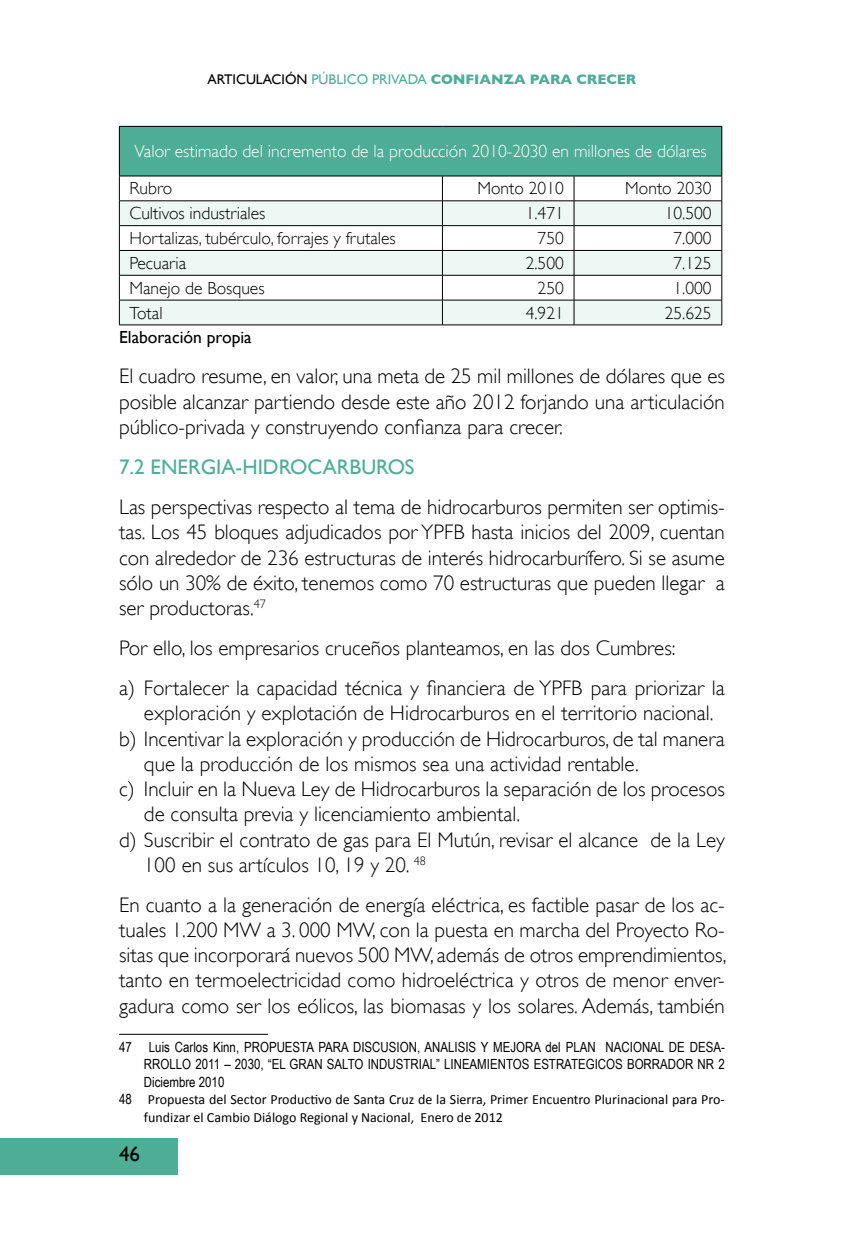
<style>
.page{position:relative;width:844px;height:1241px;background:#fff}
.page>*{position:absolute;margin:0;border:0;box-sizing:border-box;transform-origin:0 0}
.t1{font:300 21px/25.2px "Gill Sans";color:#000;text-align:justify}
.t2{font:21px "Gill Sans";color:#4ead95}
.t3{font:21px "Gill Sans";color:#000}
.t4{font:300 17.5px "Gill Sans";color:#000}
.t5{font:300 17.5px "Gill Sans";color:#fff}
.t6{font:17.5px "Gill Sans";color:#000}
.t7{font:14px/17.5px "Arial Narrow";color:#000;text-align:justify}
.t8{font:14px/17.5px "Calibri";color:#000}
.t9{font:700 14px "Gill Sans";color:#4ead95}
.s1{font-weight:400;color:#000}
.s2{font-weight:400}
.s3{font-family:"Arial Narrow"}
</style>
<div class="page">
<div style="left:0;top:1137px;width:178px;height:37px;background:#4ead95"></div>
<div style="left:119px;top:126px;width:602px;height:50px;background:#4ead95"></div>
<svg style="left:120px;top:201px;width:601px;height:123px;fill:#edf7f4"></svg>
<hr style="left:119px;top:126px;width:323px;height:1px;background:#000">
<hr style="left:119px;top:126px;width:1px;height:50px;background:#000">
<hr style="left:442px;top:126px;width:132px;height:1px;background:#000">
<hr style="left:574px;top:126px;width:147px;height:1px;background:#000">
<hr style="left:721px;top:126px;width:1px;height:50px;background:#000">
<hr style="left:119px;top:176px;width:323px;height:1px;background:#000">
<hr style="left:442px;top:176px;width:132px;height:1px;background:#000">
<hr style="left:574px;top:176px;width:147px;height:1px;background:#000">
<hr style="left:119px;top:200px;width:323px;height:1px;background:#000">
<hr style="left:442px;top:200px;width:132px;height:1px;background:#000">
<hr style="left:574px;top:200px;width:147px;height:1px;background:#000">
<hr style="left:119px;top:225px;width:323px;height:1px;background:#000">
<hr style="left:442px;top:225px;width:132px;height:1px;background:#000">
<hr style="left:574px;top:225px;width:147px;height:1px;background:#000">
<hr style="left:119px;top:250px;width:323px;height:1px;background:#000">
<hr style="left:442px;top:250px;width:132px;height:1px;background:#000">
<hr style="left:574px;top:250px;width:147px;height:1px;background:#000">
<hr style="left:119px;top:275px;width:323px;height:1px;background:#000">
<hr style="left:442px;top:275px;width:132px;height:1px;background:#000">
<hr style="left:574px;top:275px;width:147px;height:1px;background:#000">
<hr style="left:119px;top:300px;width:323px;height:1px;background:#000">
<svg style="left:119px;top:176px;width:1px;height:148px"></svg>
<hr style="left:442px;top:300px;width:132px;height:1px;background:#000">
<svg style="left:442px;top:176px;width:1px;height:148px"></svg>
<hr style="left:574px;top:300px;width:147px;height:1px;background:#000">
<svg style="left:573px;top:176px;width:1px;height:148px"></svg>
<svg style="left:721px;top:176px;width:1px;height:148px"></svg>
<hr style="left:119px;top:324px;width:323px;height:1px;background:#000">
<hr style="left:442px;top:324px;width:132px;height:1px;background:#000">
<hr style="left:574px;top:324px;width:147px;height:1px;background:#000">
<hr style="left:119px;top:1033px;width:149px;height:1px;background:#000">
<p class="t9" style="left:207px;top:71px;width:430px"><span class="s1">ARTICULACIÓN</span> <span class="s2">PÚBLICO PRIVADA</span> CONFIANZA PARA CRECER</p>
<p class="t5" style="left:134px;top:141px;width:573px">Valor estimado del incremento de la producción 2010-2030 en millones de dólares</p>
<p class="t4" style="left:129px;top:178px;width:44px">Rubro</p>
<p class="t4" style="left:477px;top:178px;width:88px">Monto 2010</p>
<p class="t4" style="left:625px;top:178px;width:88px">Monto 2030</p>
<p class="t4" style="left:129px;top:203px;width:137px">Cultivos industriales</p>
<p class="t4" style="left:525px;top:203px;width:40px">1.471</p>
<p class="t4" style="left:664px;top:203px;width:48px">10.500</p>
<p class="t4" style="left:129px;top:228px;width:267px">Hortalizas, tubérculo, forrajes y frutales</p>
<p class="t4" style="left:537px;top:228px;width:28px">750</p>
<p class="t4" style="left:673px;top:228px;width:40px">7.000</p>
<p class="t4" style="left:129px;top:253px;width:58px">Pecuaria</p>
<p class="t4" style="left:525px;top:253px;width:40px">2.500</p>
<p class="t4" style="left:673px;top:253px;width:40px">7.125</p>
<p class="t4" style="left:129px;top:278px;width:136px">Manejo de Bosques</p>
<p class="t4" style="left:537px;top:278px;width:28px">250</p>
<p class="t4" style="left:673px;top:278px;width:40px">1.000</p>
<p class="t4" style="left:129px;top:302px;width:35px">Total</p>
<p class="t4" style="left:525px;top:302px;width:40px">4.921</p>
<p class="t4" style="left:664px;top:302px;width:48px">25.625</p>
<p class="t6" style="left:119px;top:327px;width:134px">Elaboración propia</p>
<p class="t1" style="left:119px;top:364px;width:607px">El cuadro resume, en valor, una meta de 25 mil millones de dólares que es posible alcanzar partiendo desde este año 2012 forjando una articulación público-privada y construyendo confianza para crecer.</p>
<p class="t2" style="left:119px;top:454px;width:297px">7.2 ENERGIA-HIDROCARBUROS</p>
<p class="t1" style="left:119px;top:494px;width:607px">Las perspectivas respecto al tema de hidrocarburos permiten ser optimis&shy;tas. Los 45 bloques adjudicados por YPFB hasta inicios del 2009, cuentan con alrededor de 236 estructuras de interés hidrocarburífero. Si se asume sólo un 30% de éxito, tenemos como 70 estructuras que pueden llegar a ser productoras.<sup>47</sup></p>
<p class="t1" style="left:119px;top:628px;width:607px;line-height:40.1px">Por ello, los empresarios cruceños planteamos, en las dos Cumbres:<br>a) Fortalecer la capacidad técnica y financiera de YPFB para priorizar la</p>
<p class="t1" style="left:144px;top:700px;width:571px">exploración y explotación de Hidrocarburos en el territorio nacional.</p>
<p class="t1" style="left:119px;top:726px;width:607px">b) Incentivar la exploración y producción de Hidrocarburos, de tal manera</p>
<p class="t1" style="left:144px;top:751px;width:496px">que la producción de los mismos sea una actividad rentable.</p>
<p class="t1" style="left:119px;top:776px;width:607px">c) Incluir en la Nueva Ley de Hidrocarburos la separación de los procesos</p>
<p class="t1" style="left:144px;top:801px;width:377px">de consulta previa y licenciamiento ambiental.</p>
<p class="t1" style="left:119px;top:826px;width:607px">d) Suscribir el contrato de gas para El Mutún, revisar el alcance de la Ley</p>
<p class="t1" style="left:144px;top:852px;width:283px">100 en sus artículos 10, 19 y 20. <sup>48</sup></p>
<p class="t1" style="left:119px;top:892px;width:608px">En cuanto a la generación de energía eléctrica, es factible pasar de los ac&shy;tuales 1.200 MW a 3. 000 MW, con la puesta en marcha del Proyecto Ro&shy;sitas que incorporará nuevos 500 MW, además de otros emprendimientos, tanto en termoelectricidad como hidroeléctrica y otros de menor enver&shy;gadura como ser los eólicos, las biomasas y los solares. Además, también</p>
<p class="t7" style="left:144px;top:1037px;width:582px;text-indent:-25px">47 Luis Carlos Kinn, PROPUESTA PARA DISCUSION, ANALISIS Y MEJORA del PLAN NACIONAL DE DESA-RROLLO 2011 – 2030, “EL GRAN SALTO INDUSTRIAL” LINEAMIENTOS ESTRATEGICOS BORRADOR NR 2<br>Diciembre 2010</p>
<p class="t8" style="left:144px;top:1090px;width:582px;text-indent:-25px"><span class="s3">48</span> Propuesta del Sector Productivo de Santa Cruz de la Sierra, Primer Encuentro Plurinacional para Pro&shy;fundizar el Cambio Diálogo Regional y Nacional, Enero de 2012</p>
<p class="t3" style="left:119px;top:1141px;width:22px">46</p>
</div>
